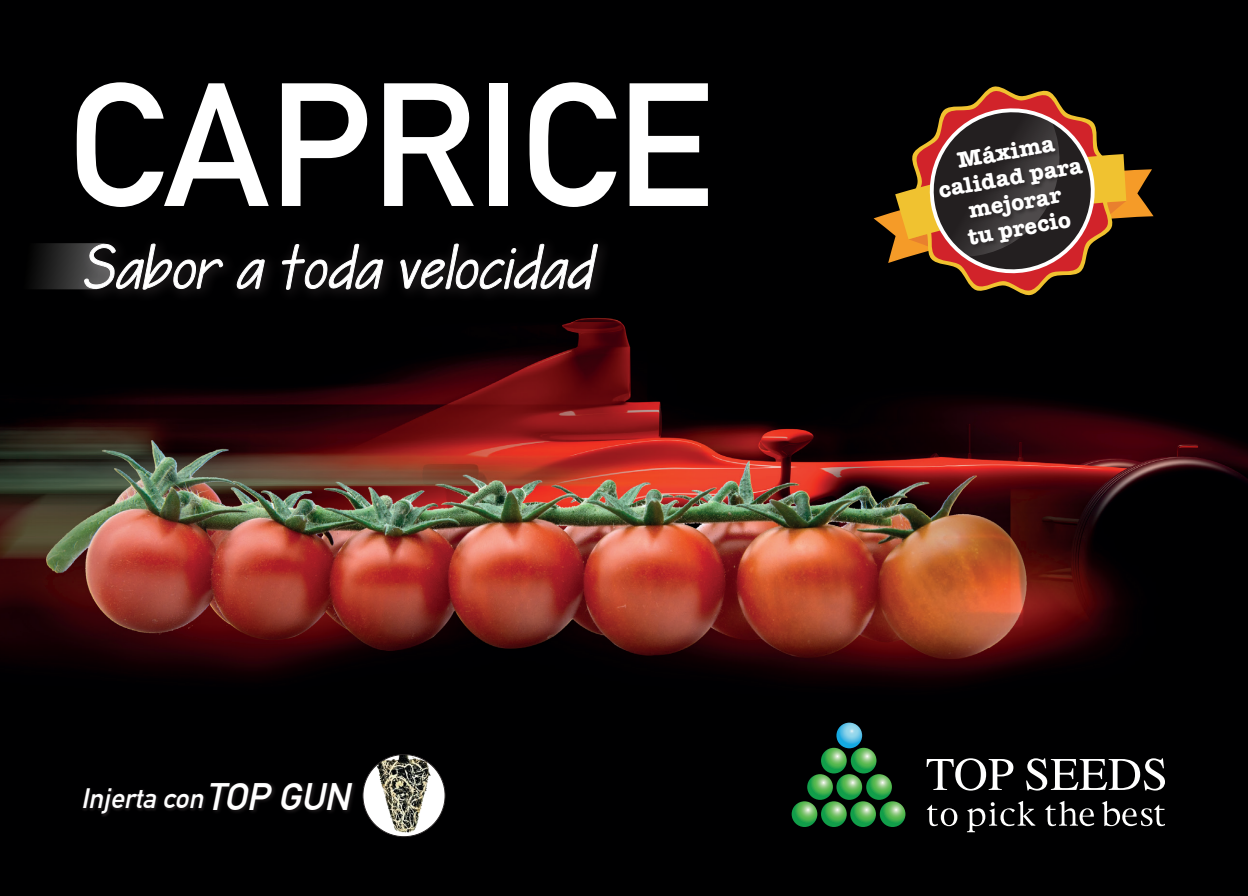
<style>
.page{position:relative;width:1248px;height:896px;background:#fff}
.page>*{position:absolute;margin:0;border:0;box-sizing:border-box;transform-origin:0 0}
.t1{font:700 172.2px "DIN Alternate";color:#fff}
.t2{font:italic 53.2px "KG Pieceby Piece";color:#fff}
.t3{font:italic 700 27.4px "DIN Alternate";color:#fff}
.t4{font:700 23px/25.8px "American Typewriter";color:#fff;text-align:center}
.s1{font-size:37.4px}
</style>
<div class="page">
<img style="left:0;top:0;width:1247px;height:896px">
<svg style="left:873px;top:85px;width:280px;height:211px;background:#54321a"></svg>
<div style="left:938px;top:139px;width:149px;height:111px;background:#231f20;opacity:.6"></div>
<div style="left:74px;top:234px;width:538px;height:71px;background:#000001"></div>
<svg style="left:236px;top:259px;width:29px;height:30px"></svg>
<svg style="left:276px;top:233px;width:108px;height:77px"></svg>
<svg style="left:394px;top:243px;width:204px;height:67px"></svg>
<svg style="left:18px;top:243px;width:207px;height:47px"></svg>
<div style="left:208px;top:781px;width:149px;height:33px;background:#231f20;opacity:.75"></div>
<div style="left:81px;top:788px;width:125px;height:29px;background:#231f20;opacity:.75"></div>
<img style="left:363px;top:754px;width:82px;height:79px">
<div style="left:362px;top:754px;width:83px;height:83px;border:1px solid #231f20;border-radius:50%"></div>
<svg style="left:791px;top:801px;width:26px;height:26px"></svg>
<svg style="left:821px;top:801px;width:25px;height:26px"></svg>
<svg style="left:850px;top:801px;width:25px;height:26px"></svg>
<svg style="left:879px;top:801px;width:26px;height:26px"></svg>
<svg style="left:866px;top:774px;width:25px;height:26px"></svg>
<svg style="left:836px;top:774px;width:26px;height:26px"></svg>
<svg style="left:807px;top:774px;width:25px;height:26px"></svg>
<svg style="left:821px;top:748px;width:25px;height:25px"></svg>
<svg style="left:850px;top:748px;width:26px;height:25px"></svg>
<img style="left:836px;top:722px;width:26px;height:26px;border-radius:13px">
<svg style="left:926px;top:758px;width:87px;height:32px"></svg>
<svg style="left:1025px;top:758px;width:139px;height:32px"></svg>
<svg style="left:926px;top:801px;width:238px;height:31px;background:#2d2d2e"></svg>
<h1 class="t1" style="left:68px;top:14px;width:646px">CAPRICE</h1>
<h2 class="t2" style="left:81px;top:234px;width:525px">Sabor a toda velocidad</h2>
<p class="t3" style="left:81px;top:778px;width:281px">Injertacon<span class="s1">TOP GUN</span></p>
<p class="t4" style="left:931px;top:151px;width:147px;rotate:-10deg">Máxima calidad para mejorar<br>tu precio</p>
</div>
